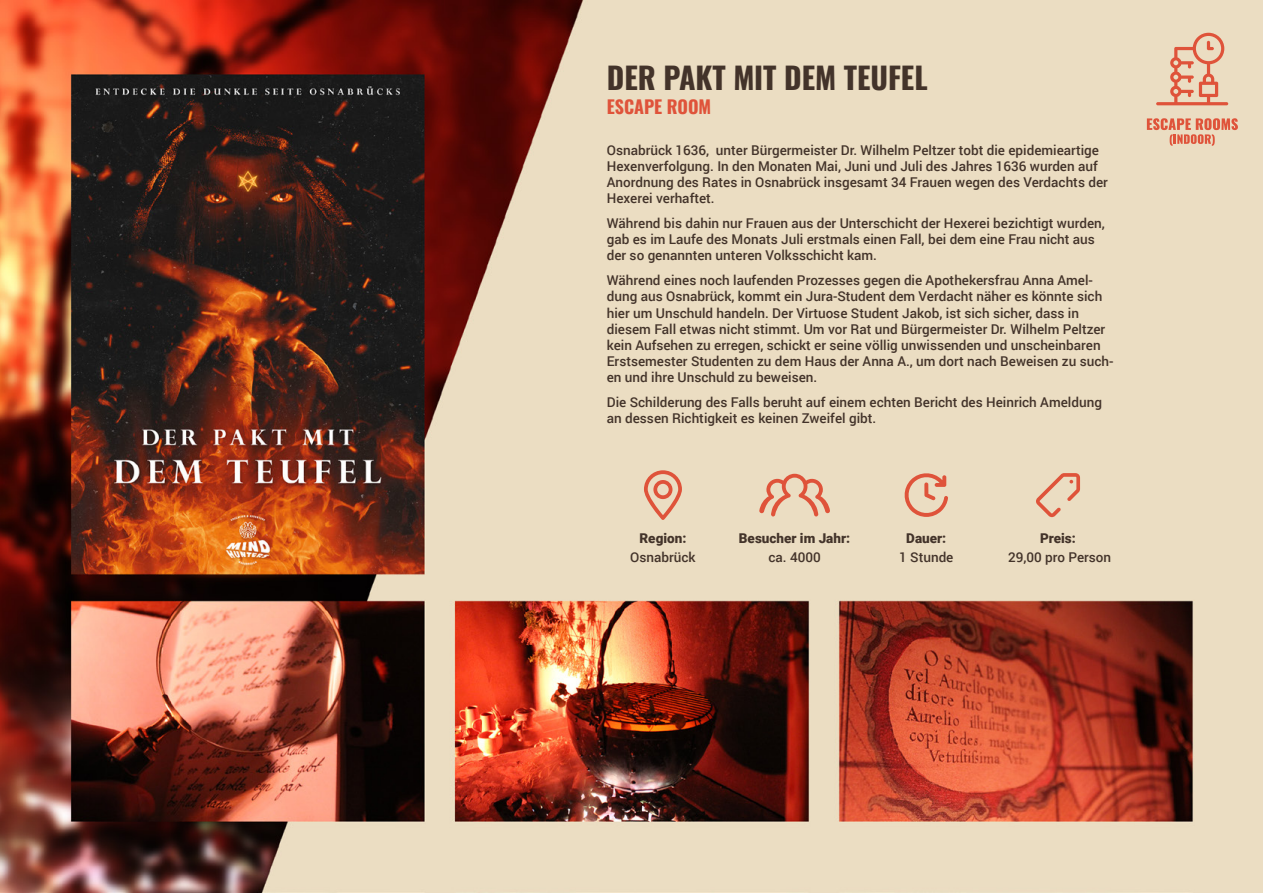
<style>
.page{position:relative;width:1263px;height:893px;background:#fff}
.page>*{position:absolute;margin:0;border:0;box-sizing:border-box;transform-origin:0 0}
.t1{font:700 30px "Oswald";color:#43332a}
.t2{font:700 18px "Oswald";color:#df533a}
.t3{font:500 13.5px/16.2px "Roboto";color:#43332a}
.t4{font:900 13.5px "Roboto";color:#43332a}
</style>
<div class="page">
<img style="left:0;top:0;width:1263px;height:893px">
<svg style="left:1147px;top:118px;width:91px;height:28px;background:#e6aa90"></svg>
<svg style="left:1156px;top:33px;width:72px;height:72px;background:#e7b99f"></svg>
<svg style="left:644px;top:470px;width:38px;height:50px;background:#e6ae94"></svg>
<svg style="left:759px;top:474px;width:71px;height:42px;background:#e7b69c"></svg>
<svg style="left:902px;top:471px;width:46px;height:46px;background:#e7b69c"></svg>
<svg style="left:1036px;top:473px;width:44px;height:44px;background:#e8bfa4"></svg>
<h1 class="t1" style="left:607px;top:62px;width:322px">DER PAKT MIT DEM TEUFEL</h1>
<h2 class="t2" style="left:607px;top:97px;width:106px">ESCAPE ROOM</h2>
<p class="t3" style="left:607px;top:143px;width:502px">Osnabrück 1636, unter Bürgermeister Dr. Wilhelm Peltzer tobt die epidemieartige Hexenverfolgung. In den Monaten Mai, Juni und Juli des Jahres 1636 wurden auf Anordnung des Rates in Osnabrück insgesamt 34 Frauen wegen des Verdachts der Hexerei verhaftet.</p>
<p class="t3" style="left:607px;top:216px;width:499px">Während bis dahin nur Frauen aus der Unterschicht der Hexerei bezichtigt wurden, gab es im Laufe des Monats Juli erstmals einen Fall, bei dem eine Frau nicht aus der so genannten unteren Volksschicht kam.</p>
<p class="t3" style="left:607px;top:273px;width:508px">Während eines noch laufenden Prozesses gegen die Apothekersfrau Anna Amel&shy;dung aus Osnabrück, kommt ein Jura-Student dem Verdacht näher es könnte sich hier um Unschuld handeln. Der Virtuose Student Jakob, ist sich sicher, dass in diesem Fall etwas nicht stimmt. Um vor Rat und Bürgermeister Dr. Wilhelm Peltzer kein Aufsehen zu erregen, schickt er seine völlig unwissenden und unscheinbaren Erstsemester Studenten zu dem Haus der Anna A., um dort nach Beweisen zu such&shy;en und ihre Unschuld zu beweisen.</p>
<p class="t3" style="left:607px;top:395px;width:497px">Die Schilderung des Falls beruht auf einem echten Bericht des Heinrich Ameldung an dessen Richtigkeit es keinen Zweifel gibt.</p>
<p class="t4" style="left:639px;top:533px;width:48px">Region:</p>
<p class="t3" style="left:630px;top:550px;width:67px">Osnabrück</p>
<p class="t4" style="left:739px;top:533px;width:113px">Besucher im Jahr:</p>
<p class="t3" style="left:768px;top:550px;width:54px">ca. 4000</p>
<p class="t4" style="left:906px;top:533px;width:42px">Dauer:</p>
<p class="t3" style="left:899px;top:550px;width:56px">1 Stunde</p>
<p class="t4" style="left:1040px;top:533px;width:37px">Preis:</p>
<p class="t3" style="left:1008px;top:550px;width:105px">29,00 pro Person</p>
</div>
